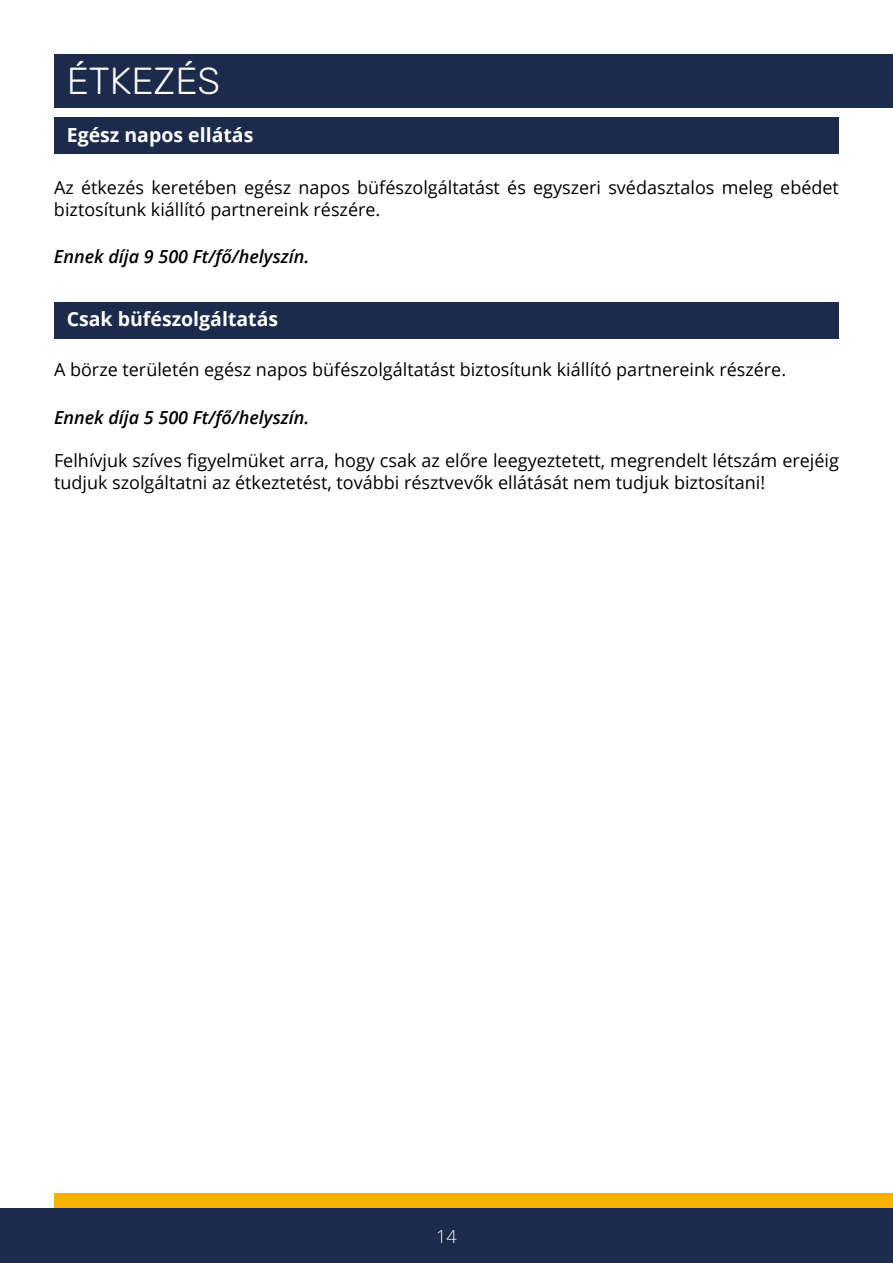
<style>
.page{position:relative;width:893px;height:1263px;background:#fff}
.page>*{position:absolute;margin:0;border:0;box-sizing:border-box;transform-origin:0 0}
.t1{font:300 37.5px "Rubik";color:#fff}
.t2{font:700 19.5px "Open Sans";color:#fff}
.t3{font:18px/21.6px "Open Sans";color:#000}
.t4{font:italic 600 18px "Open Sans";color:#000}
.t5{font:300 18px "Open Sans";color:#fff}
</style>
<div class="page">
<div style="left:54px;top:1194px;width:839px;height:69px;background:#f9b104"></div>
<div style="left:0;top:1209px;width:893px;height:54px;background:#1c2a4c"></div>
<div style="left:54px;top:54px;width:839px;height:54px;background:#1c2a4c"></div>
<div style="left:54px;top:118px;width:785px;height:36px;background:#1c2a4c"></div>
<div style="left:54px;top:302px;width:785px;height:36px;background:#1c2a4c"></div>
<h1 class="t1" style="left:67px;top:60px;width:155px">ÉTKEZÉS</h1>
<p class="t2" style="left:67px;top:121px;width:188px">Egész napos ellátás</p>
<p class="t3" style="left:54px;top:176px;width:786px">Az étkezés keretében egész napos büfészolgáltatást és egyszeri svédasztalos meleg ebédet biztosítunk kiállító partnereink részére.</p>
<p class="t4" style="left:54px;top:244px;width:257px">Ennek díja 9 500 Ft/fő/helyszín.</p>
<p class="t2" style="left:67px;top:306px;width:213px">Csak büfészolgáltatás</p>
<p class="t3" style="left:54px;top:358px;width:734px">A börze területén egész napos büfészolgáltatást biztosítunk kiállító partnereink részére.</p>
<p class="t4" style="left:54px;top:405px;width:257px">Ennek díja 5 500 Ft/fő/helyszín.</p>
<p class="t3" style="left:54px;top:449px;width:786px">Felhívjuk szíves figyelmüket arra, hogy csak az előre leegyeztetett, megrendelt létszám erejéig tudjuk szolgáltatni az étkeztetést, további résztvevők ellátását nem tudjuk biztosítani!</p>
<p class="t5" style="left:436px;top:1224px;width:22px">14</p>
</div>
